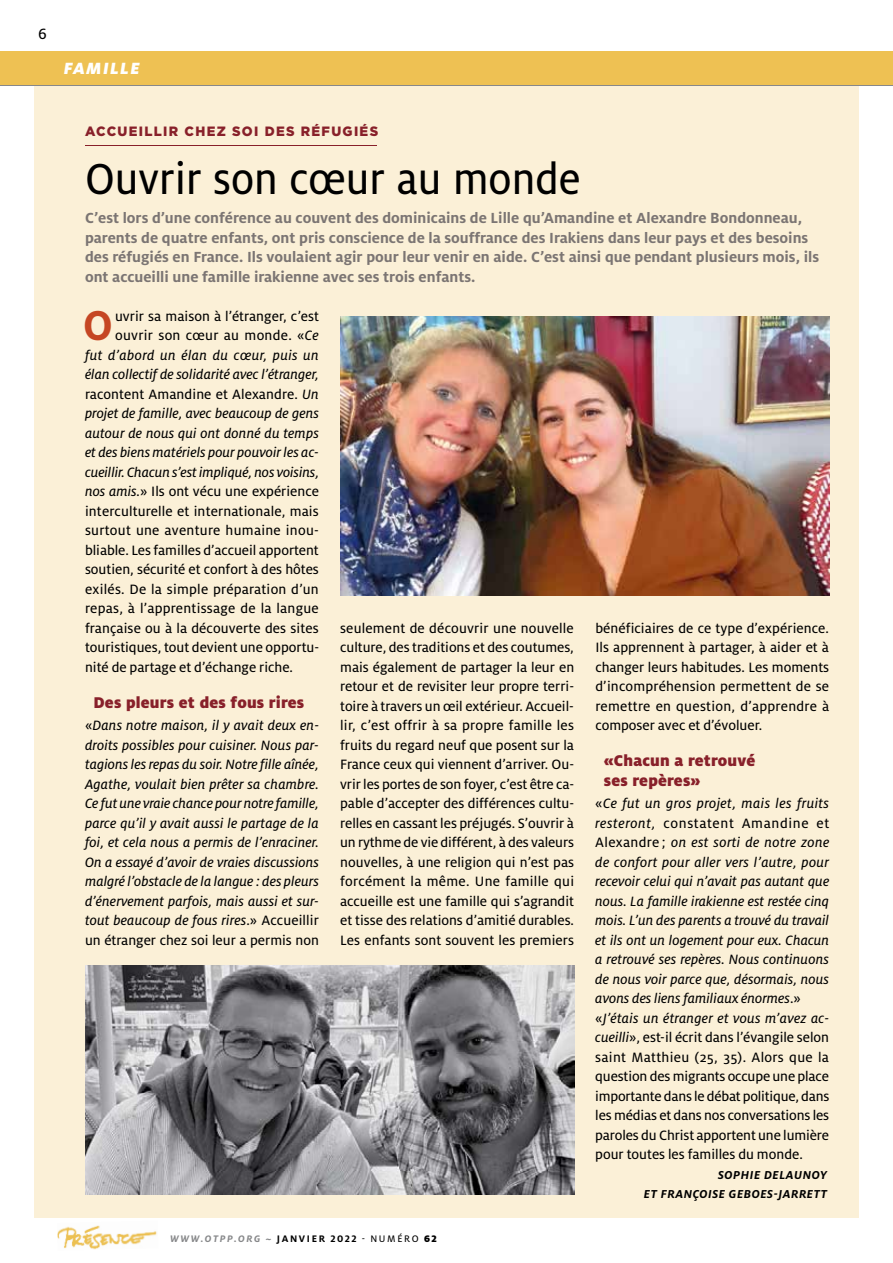
<style>
.page{position:relative;width:893px;height:1263px;background:#fff}
.page>*{position:absolute;margin:0;border:0;box-sizing:border-box;transform-origin:0 0}
.t1{font:48px "Milo OT Text";color:#000;scale:.94 1}
.t2{font:700 46.35px "Milo OT";color:#c54623;scale:.95 1}
.t3{font:italic 900 18px "Milo OT";letter-spacing:.07em;color:#fff}
.t4{font:900 17.25px/19.5px "Milo OT";letter-spacing:.01em;color:#88202a}
.t5{font:16.5px "Milo OT Text";color:#000}
.t6{font:700 16.2px/19.5px "Milo OT";color:#7b7573}
.t7{font:15px/19.5px "Milo OT Text";color:#000;text-align:justify}
.t8{font:15px/19.5px "Milo OT Text Ita";color:#000}
.t9{font:15px "Milo OT Text Ita";letter-spacing:.02em;color:#000}
.t10{font:15px "Milo OT Text";letter-spacing:.04em;color:#000}
.t11{font:900 13.5px "Gotham";letter-spacing:.1em;color:#88202a}
.t12{font:italic 700 12.75px/19.5px "Milo OT";letter-spacing:.04em;color:#000;text-align:right}
.t13{font:italic 700 10.5px "Milo OT";letter-spacing:.16em;color:#87888a}
.s1{font-family:"Milo OT Text Ita"}
.s2{font-family:"Milo OT Text"}
.s3{font-style:normal;color:#000}
.s4{font-family:"Milo OT Text";font-weight:400;font-style:normal;color:#000}
.s5{font-weight:900;font-style:normal;color:#000}
</style>
<div class="page">
<div style="left:34px;top:85px;width:825px;height:1132px;background:#fbf0d7"></div>
<hr style="left:85px;top:145px;width:292px;height:1px;background:#88202a">
<img style="left:340px;top:317px;width:489px;height:278px">
<img style="left:85px;top:965px;width:489px;height:230px">
<div style="left:0;top:51px;width:893px;height:34px;background:#eec153"></div>
<hr style="left:0;top:85px;width:893px;height:1px;background:#87888a">
<img style="left:57px;top:1225px;width:100px;height:25px">
<p class="t5" style="left:38px;top:24px;width:10px">6</p>
<p class="t3" style="left:64px;top:58px;width:78px">FAMILLE</p>
<p class="t11" style="left:85px;top:122px;width:295px">ACCUEILLIR CHEZ SOI DES RÉFUGIÉS</p>
<h1 class="t1" style="left:85px;top:153px;width:529px">Ouvrir son cœur au monde</h1>
<p class="t6" style="left:85px;top:208px;width:736px">C’est lors d’une conférence au couvent des dominicains de Lille qu’Amandine et Alexandre Bondonneau, parents de quatre enfants, ont pris conscience de la souffrance des Irakiens dans leur pays et des besoins des réfugiés en France. Ils voulaient agir pour leur venir en aide. C’est ainsi que pendant plusieurs mois, ils ont accueilli une famille irakienne avec ses trois enfants.</p>
<h2 class="t2" style="left:83px;top:300px;width:33px">O</h2>
<p class="t7" style="left:115px;top:306px;width:205px">uvrir sa maison à l’étranger, c’est ouvrir son cœur au monde. «<span class="s1">Ce</span></p>
<p class="t8" style="left:85px;top:345px;width:235px">fut d’abord un élan du cœur, puis un élan collectif de solidarité avec l’étranger,</p>
<p class="t7" style="left:85px;top:384px;width:235px">racontent Amandine et Alexandre. <span class="s1">Un</span></p>
<p class="t8" style="left:85px;top:404px;width:236px;text-align:justify">projet de famille, avec beaucoup de gens autour de nous qui ont donné du temps et des biens matériels pour pouvoir les ac&shy;cueillir. Chacun s’est impliqué, nos voisins,</p>
<p class="t7" style="left:85px;top:482px;width:236px"><span class="s1">nos amis.</span>» Ils ont vécu une expérience interculturelle et internationale, mais surtout une aventure humaine inou&shy;bliable. Les familles d’accueil apportent soutien, sécurité et confort à des hôtes exilés. De la simple préparation d’un repas, à l’apprentissage de la langue française ou à la découverte des sites touristiques, tout devient une opportu&shy;nité de partage et d’échange riche.</p>
<p class="t4" style="left:94px;top:693px;width:212px">Des pleurs et des fous rires</p>
<p class="t8" style="left:85px;top:716px;width:235px;text-align:justify"><span class="s2">«</span>Dans notre maison, il y avait deux en&shy;droits possibles pour cuisiner. Nous par&shy;tagions les repas du soir. Notre fille aînée, Agathe, voulait bien prêter sa chambre.<br>Ce fut une vraie chance pour notre famille, parce qu’il y avait aussi le partage de la foi, et cela nous a permis de l’enraciner.<br>On a essayé d’avoir de vraies discussions malgré l’obstacle de la langue : des pleurs d’énervement parfois, mais aussi et sur&shy;tout beaucoup de fous rires<span class="s2">.» Accueillir</span></p>
<p class="t7" style="left:85px;top:930px;width:235px">un étranger chez soi leur a permis non</p>
<p class="t7" style="left:340px;top:618px;width:236px">seulement de découvrir une nouvelle culture, des traditions et des coutumes, mais également de partager la leur en retour et de revisiter leur propre terri&shy;toire à travers un œil extérieur. Accueil&shy;lir, c’est offrir à sa propre famille les fruits du regard neuf que posent sur la France ceux qui viennent d’arriver. Ou&shy;vrir les portes de son foyer, c’est être ca&shy;pable d’accepter des différences cultu&shy;relles en cassant les préjugés. S’ouvrir à un rythme de vie différent, à des valeurs nouvelles, à une religion qui n’est pas forcément la même. Une famille qui accueille est une famille qui s’agrandit et tisse des relations d’amitié durables.<br>Les enfants sont souvent les premiers</p>
<p class="t7" style="left:595px;top:618px;width:235px">bénéficiaires de ce type d’expérience.<br>Ils apprennent à partager, à aider et à changer leurs habitudes. Les moments d’incompréhension permettent de se remettre en question, d’apprendre à composer avec et d’évoluer.</p>
<p class="t4" style="left:604px;top:751px;width:153px">«Chacun a retrouvé ses repères»</p>
<p class="t9" style="left:595px;top:795px;width:235px"><span class="s2">«</span>Ce fut un gros projet, mais les fruits</p>
<p class="t10" style="left:595px;top:815px;width:235px"><span class="s1">resteront,</span> constatent Amandine et</p>
<p class="t8" style="left:595px;top:833px;width:235px"><span class="s2">Alexandre ;</span> on est sorti de notre zone de confort pour aller vers l’autre, pour recevoir celui qui n’avait pas autant que nous. La famille irakienne est restée cinq mois. L’un des parents a trouvé du travail et ils ont un logement pour eux. Chacun a retrouvé ses repères. Nous continuons de nous voir parce que, désormais, nous avons des liens familiaux énormes<span class="s2">.» «</span>J’étais un étranger et vous m’avez ac-</p>
<p class="t7" style="left:595px;top:1028px;width:236px"><span class="s1">cueilli</span>», est-il écrit dans l’évangile selon saint Matthieu (25, 35). Alors que la question des migrants occupe une place importante dans le débat politique, dans les médias et dans nos conversations les paroles du Christ apportent une lumière pour toutes les familles du monde.</p>
<p class="t12" style="left:644px;top:1165px;width:185px">SOPHIE DELAUNOY<br>ET FRANÇOISE GEBOES-JARRETT</p>
<p class="t13" style="left:170px;top:1233px;width:268px">WWW.OTPP.ORG ~ <span class="s3">JANVIER 2022</span> <span class="s4">- NUMÉRO</span> <span class="s5">62</span></p>
</div>
